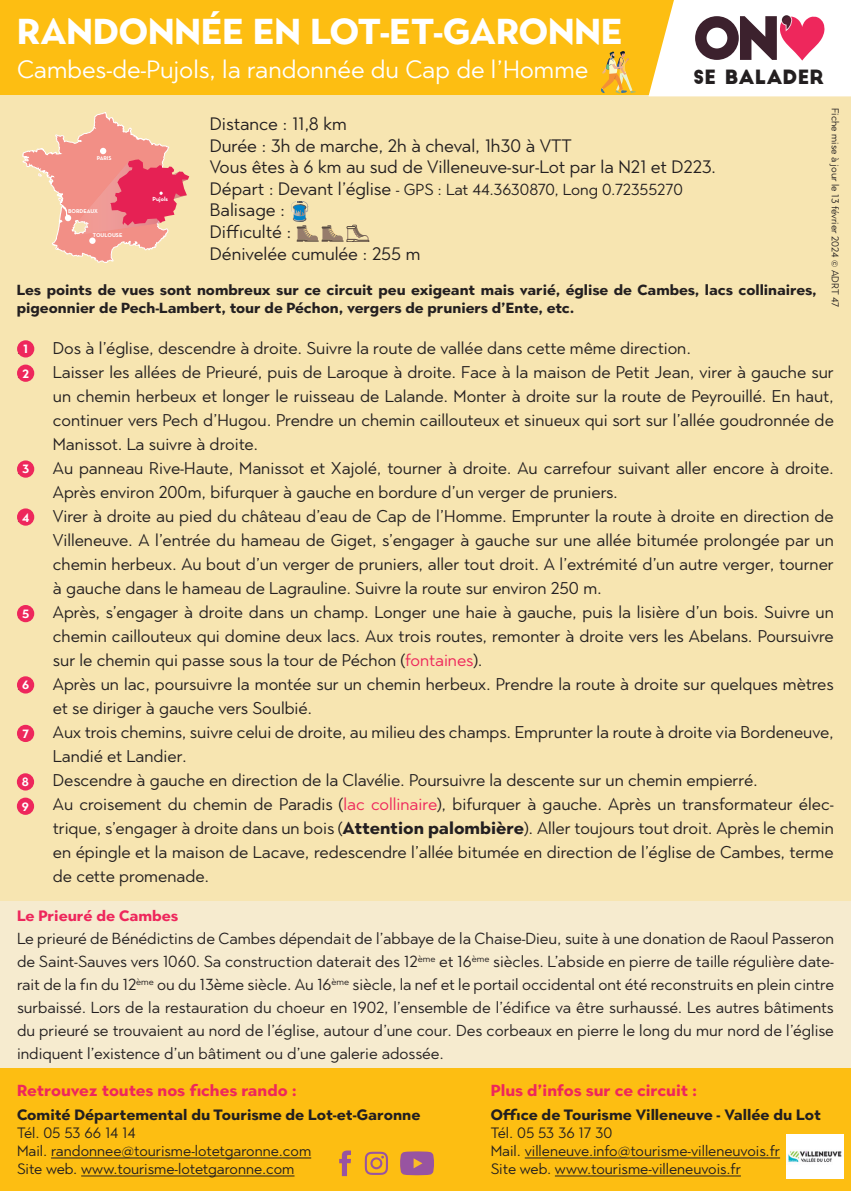
<style>
.page{position:relative;width:851px;height:1191px;background:#fff}
.page>*{position:absolute;margin:0;border:0;box-sizing:border-box;transform-origin:0 0}
.t1{font:700 36px "Town 80 Text";color:#fff}
.t2{font:25px "Town 80 Text";color:#fff}
.t3{font:19.2px "Big John";color:#231f20}
.t4{font:18px "Town 80 Text";color:#231f20}
.t5{font:17px/24px "Town 80 Text";color:#231f20;text-align:justify}
.t6{font:16px/23px "Town 80 Text";color:#231f20;text-align:justify}
.t7{font:700 16px "Town 80 Text";color:#ee275c}
.t8{font:15px "Town 80 Text";color:#231f20}
.t9{font:700 15px "Town 80 Text";color:#231f20}
.t10{font:700 15px "Town 80 Text";color:#ee275c}
.t11{font:700 14.6px/18px "Town 80 Text";color:#231f20}
.t12{font:700 12px "Town 80 Text";color:#fff}
.t13{font:10px "Town 80 Text";color:#231f20}
.t14{font:700 6px "Neutra Text";color:#fff}
.t15{font:700 5.6px "Neutra Text";color:#fff}
.s1{font-size:18px}
.s2{color:#ee275c}
.s3{font-weight:700}
</style>
<div class="page">
<div style="left:0;top:0;width:850px;height:96px;background:#fdbe12"></div>
<div style="left:0;top:1063px;width:850px;height:128px;background:#fdbe12"></div>
<div style="left:0;top:95px;width:850px;height:952px;background:#f7e5b1"></div>
<svg style="left:648px;top:0;width:202px;height:96px;background:#e5d1ca"></svg>
<svg style="left:601px;top:51px;width:34px;height:43px"></svg>
<svg style="left:22px;top:112px;width:167px;height:151px"></svg>
<div style="left:0;top:901px;width:850px;height:167px;background:#f6ebcf"></div>
<hr style="left:51px;top:1157px;width:260px;height:1px;background:#231f20">
<hr style="left:81px;top:1175px;width:213px;height:1px;background:#231f20">
<hr style="left:524px;top:1157px;width:256px;height:1px;background:#231f20">
<hr style="left:555px;top:1175px;width:185px;height:1px;background:#231f20">
<svg style="left:400px;top:1151px;width:34px;height:24px"></svg>
<svg style="left:339px;top:1150px;width:12px;height:26px"></svg>
<svg style="left:365px;top:1151px;width:23px;height:23px"></svg>
<div style="left:17px;top:340px;width:17px;height:17px;background:#ee275c;border-radius:50%"></div>
<div style="left:17px;top:364px;width:17px;height:18px;background:#ee275c;border-radius:50%"></div>
<div style="left:17px;top:460px;width:17px;height:18px;background:#ee275c;border-radius:50%"></div>
<div style="left:17px;top:508px;width:17px;height:17px;background:#ee275c;border-radius:50%"></div>
<div style="left:17px;top:605px;width:17px;height:17px;background:#ee275c;border-radius:50%"></div>
<div style="left:17px;top:676px;width:17px;height:17px;background:#ee275c;border-radius:50%"></div>
<div style="left:17px;top:725px;width:17px;height:17px;background:#ee275c;border-radius:50%"></div>
<svg style="left:291px;top:201px;width:78px;height:41px"></svg>
<img style="left:786px;top:1134px;width:57px;height:44px">
<div style="left:17px;top:773px;width:17px;height:17px;background:#ee275c;border-radius:50%"></div>
<div style="left:17px;top:797px;width:17px;height:18px;background:#ee275c;border-radius:50%"></div>
<p class="t1" style="left:17px;top:8px;width:607px">RANDONNÉE EN LOT-ET-GARONNE</p>
<p class="t2" style="left:17px;top:53px;width:572px">Cambes-de-Pujols, la randonnée du Cap de l’Homme</p>
<p class="t3" style="left:693px;top:68px;width:132px">SE BALADER</p>
<p class="t13" style="left:841px;top:108px;width:201px;rotate:90deg">Fiche mise à jour le 13 février 2024 © ADRT 47</p>
<p class="t4" style="left:210px;top:112px;width:138px">Distance : 11,8 km</p>
<p class="t4" style="left:210px;top:134px;width:363px">Durée : 3h de marche, 2h à cheval, 1h30 à VTT</p>
<p class="t4" style="left:210px;top:155px;width:507px">Vous êtes à 6 km au sud de Villeneuve-sur-Lot par la N21 et D223.</p>
<p class="t6" style="left:210px;top:177px;width:474px"><span class="s1">Départ : Devant l’église</span> - GPS : Lat 44.3630870, Long 0.72355270</p>
<p class="t4" style="left:210px;top:198px;width:77px">Balisage :</p>
<p class="t4" style="left:210px;top:220px;width:83px">Difficulté :</p>
<p class="t4" style="left:210px;top:242px;width:212px">Dénivelée cumulée : 255 m</p>
<p class="t11" style="left:17px;top:280px;width:801px">Les points de vues sont nombreux sur ce circuit peu exigeant mais varié, église de Cambes, lacs collinaires, pigeonnier de Pech-Lambert, tour de Péchon, vergers de pruniers d’Ente, etc.</p>
<p class="t5" style="left:17px;top:336px;width:6px">.</p>
<p class="t5" style="left:53px;top:336px;width:639px">Dos à l’église, descendre à droite. Suivre la route de vallée dans cette même direction.</p>
<p class="t5" style="left:17px;top:360px;width:6px">.</p>
<p class="t5" style="left:53px;top:360px;width:782px">Laisser les allées de Prieuré, puis de Laroque à droite. Face à la maison de Petit Jean, virer à gauche sur un chemin herbeux et longer le ruisseau de Lalande. Monter à droite sur la route de Peyrouillé. En haut, continuer vers Pech d’Hugou. Prendre un chemin caillouteux et sinueux qui sort sur l’allée goudronnée de Manissot. La suivre à droite.</p>
<p class="t5" style="left:17px;top:456px;width:6px">.</p>
<p class="t5" style="left:53px;top:456px;width:782px">Au panneau Rive-Haute, Manissot et Xajolé, tourner à droite. Au carrefour suivant aller encore à droite.<br>Après environ 200m, bifurquer à gauche en bordure d’un verger de pruniers.</p>
<p class="t5" style="left:17px;top:504px;width:6px">.</p>
<p class="t5" style="left:53px;top:504px;width:782px">Virer à droite au pied du château d’eau de Cap de l’Homme. Emprunter la route à droite en direction de Villeneuve. A l’entrée du hameau de Giget, s’engager à gauche sur une allée bitumée prolongée par un chemin herbeux. Au bout d’un verger de pruniers, aller tout droit. A l’extrémité d’un autre verger, tourner à gauche dans le hameau de Lagrauline. Suivre la route sur environ 250 m.</p>
<p class="t5" style="left:53px;top:600px;width:782px">Après, s’engager à droite dans un champ. Longer une haie à gauche, puis la lisière d’un bois. Suivre un chemin caillouteux qui domine deux lacs. Aux trois routes, remonter à droite vers les Abelans. Poursuivre sur le chemin qui passe sous la tour de Péchon (<span class="s2">fontaines</span>).</p>
<p class="t5" style="left:17px;top:672px;width:6px">.</p>
<p class="t5" style="left:53px;top:672px;width:782px">Après un lac, poursuivre la montée sur un chemin herbeux. Prendre la route à droite sur quelques mètres et se diriger à gauche vers Soulbié.</p>
<p class="t5" style="left:53px;top:720px;width:782px">Aux trois chemins, suivre celui de droite, au milieu des champs. Emprunter la route à droite via Bordeneuve,<br>Landié et Landier.</p>
<p class="t5" style="left:53px;top:768px;width:706px">Descendre à gauche en direction de la Clavélie. Poursuivre la descente sur un chemin empierré.</p>
<p class="t5" style="left:53px;top:792px;width:782px">Au croisement du chemin de Paradis (<span class="s2">lac collinaire</span>), bifurquer à gauche. Après un transformateur élec&shy;trique, s’engager à droite dans un bois (<span class="s3">Attention palombière</span>). Aller toujours tout droit. Après le chemin en épingle et la maison de Lacave, redescendre l’allée bitumée en direction de l’église de Cambes, terme de cette promenade.</p>
<p class="t10" style="left:17px;top:906px;width:163px">Le Prieuré de Cambes</p>
<p class="t6" style="left:17px;top:927px;width:818px">Le prieuré de Bénédictins de Cambes dépendait de l’abbaye de la Chaise-Dieu, suite à une donation de Raoul Passeron de Saint-Sauves vers 1060. Sa construction daterait des 12<sup>ème</sup> et 16<sup>ème</sup> siècles. L’abside en pierre de taille régulière date&shy;rait de la fin du 12<sup>ème</sup> ou du 13ème siècle. Au 16<sup>ème</sup> siècle, la nef et le portail occidental ont été reconstruits en plein cintre surbaissé. Lors de la restauration du choeur en 1902, l’ensemble de l’édifice va être surhaussé. Les autres bâtiments du prieuré se trouvaient au nord de l’église, autour d’une cour. Des corbeaux en pierre le long du mur nord de l’église indiquent l’existence d’un bâtiment ou d’une galerie adossée.</p>
<p class="t7" style="left:17px;top:1080px;width:281px">Retrouvez toutes nos fiches rando :</p>
<p class="t9" style="left:17px;top:1105px;width:405px">Comité Départemental du Tourisme de Lot-et-Garonne</p>
<p class="t8" style="left:17px;top:1123px;width:120px">Tél. 05 53 66 14 14</p>
<p class="t8" style="left:17px;top:1141px;width:296px">Mail. randonnee@tourisme-lotetgaronne.com</p>
<p class="t8" style="left:17px;top:1159px;width:279px">Site web. www.tourisme-lotetgaronne.com</p>
<p class="t15" style="left:97px;top:155px;width:16px">PARIS</p>
<p class="t14" style="left:152px;top:195px;width:17px">Pujols</p>
<p class="t15" style="left:68px;top:208px;width:31px">BORDEAUX</p>
<p class="t15" style="left:93px;top:231px;width:31px">TOULOUSE</p>
<p class="t12" style="left:23px;top:341px;width:6px">1</p>
<p class="t12" style="left:22px;top:366px;width:8px">2</p>
<p class="t12" style="left:22px;top:461px;width:9px">3</p>
<p class="t12" style="left:22px;top:509px;width:9px">4</p>
<p class="t12" style="left:22px;top:606px;width:9px">5</p>
<p class="t12" style="left:22px;top:677px;width:9px">6</p>
<p class="t12" style="left:22px;top:726px;width:8px">7</p>
<p class="t12" style="left:22px;top:774px;width:9px">8</p>
<p class="t12" style="left:22px;top:799px;width:9px">9</p>
<p class="t7" style="left:490px;top:1080px;width:208px">Plus d’infos sur ce circuit :</p>
<p class="t9" style="left:490px;top:1105px;width:331px">Office de Tourisme Villeneuve - Vallée du Lot</p>
<p class="t8" style="left:490px;top:1123px;width:123px">Tél. 05 53 36 17 30</p>
<p class="t8" style="left:490px;top:1141px;width:291px">Mail. villeneuve.info@tourisme-villeneuvois.fr</p>
<p class="t8" style="left:490px;top:1159px;width:251px">Site web. www.tourisme-villeneuvois.fr</p>
</div>
